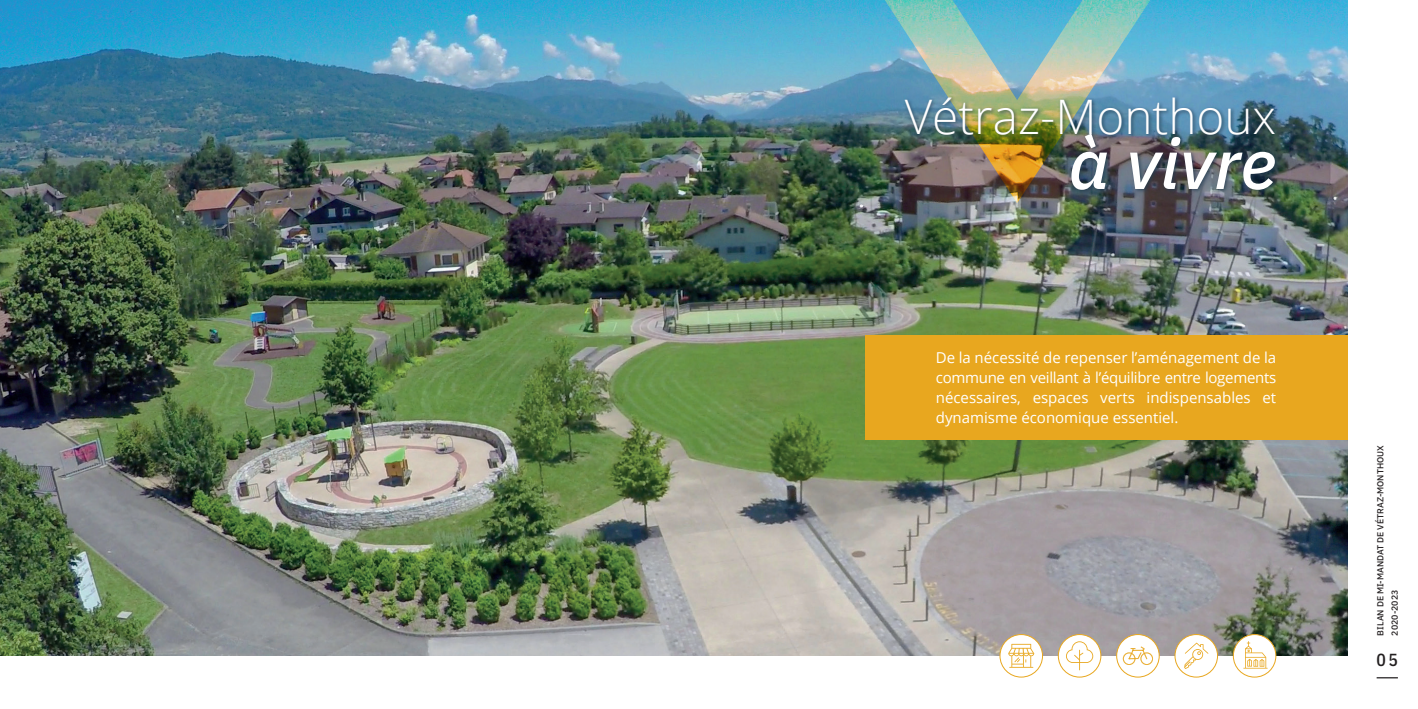
<style>
.page{position:relative;width:1418px;height:709px;background:#fff}
.page>*{position:absolute;margin:0;border:0;box-sizing:border-box;transform-origin:0 0}
.t1{font:italic 500 69.88px "IBM Plex Sans";color:#fff}
.t2{font:300 47.62px "Open Sans";color:#fff}
.t3{font:500 17.5px "IBM Plex Sans Cond";color:#231f20}
.t4{font:15px/20px "Open Sans";color:#fff;text-align:justify}
.t5{font:500 8.75px/14.4px "IBM Plex Sans";color:#231f20}
</style>
<div class="page">
<img style="left:0;top:0;width:1346px;height:656px">
<img style="left:850px;top:0;width:335px;height:203px">
<div style="left:902px;top:95px;width:378px;height:100px;background:#233b4f;opacity:.75"></div>
<div style="left:865px;top:335px;width:481px;height:105px;background:#e8a71f"></div>
<div style="left:1058px;top:634px;width:42px;height:43px;background:#fff;border-radius:50%"></div>
<svg style="left:1066px;top:641px;width:27px;height:29px"></svg>
<div style="left:1058px;top:634px;width:43px;height:43px;border:1px solid #e8a71f;border-radius:50%"></div>
<div style="left:1116px;top:634px;width:43px;height:43px;background:#fff;border-radius:50%"></div>
<svg style="left:1122px;top:646px;width:30px;height:19px"></svg>
<div style="left:1116px;top:634px;width:43px;height:43px;border:1px solid #e8a71f;border-radius:50%"></div>
<div style="left:1174px;top:634px;width:43px;height:43px;background:#fff;border-radius:50%"></div>
<svg style="left:1184px;top:642px;width:24px;height:27px"></svg>
<div style="left:1174px;top:634px;width:43px;height:43px;border:1px solid #e8a71f;border-radius:50%"></div>
<svg style="left:1000px;top:634px;width:42px;height:43px"></svg>
<svg style="left:1008px;top:644px;width:26px;height:23px"></svg>
<div style="left:999px;top:634px;width:43px;height:43px;border:1px solid #e8a71f;border-radius:50%"></div>
<div style="left:1233px;top:634px;width:42px;height:43px;background:#fff;border-radius:50%"></div>
<svg style="left:1243px;top:641px;width:24px;height:27px"></svg>
<div style="left:1232px;top:634px;width:44px;height:43px;border:1px solid #e8a71f;border-radius:50%"></div>
<svg style="left:1376px;top:677px;width:21px;height:1px"></svg>
<p class="t2" style="left:904px;top:84px;width:373px">Vétraz-Monthoux</p>
<p class="t1" style="left:1068px;top:109px;width:209px">à vivre</p>
<p class="t4" style="left:935px;top:347px;width:342px">De la nécessité de repenser l’aménagement de la commune en veillant à l’équilibre entre logements nécessaires, espaces verts indispensables et dynamisme économique essentiel.</p>
<p class="t5" style="left:1372px;top:635px;width:192px;rotate:-90deg">BILAN DE MI-MANDAT DE VÉTRAZ-MONTHOUX<br>2020-2023</p>
<p class="t3" style="left:1376px;top:646px;width:23px">05</p>
</div>
